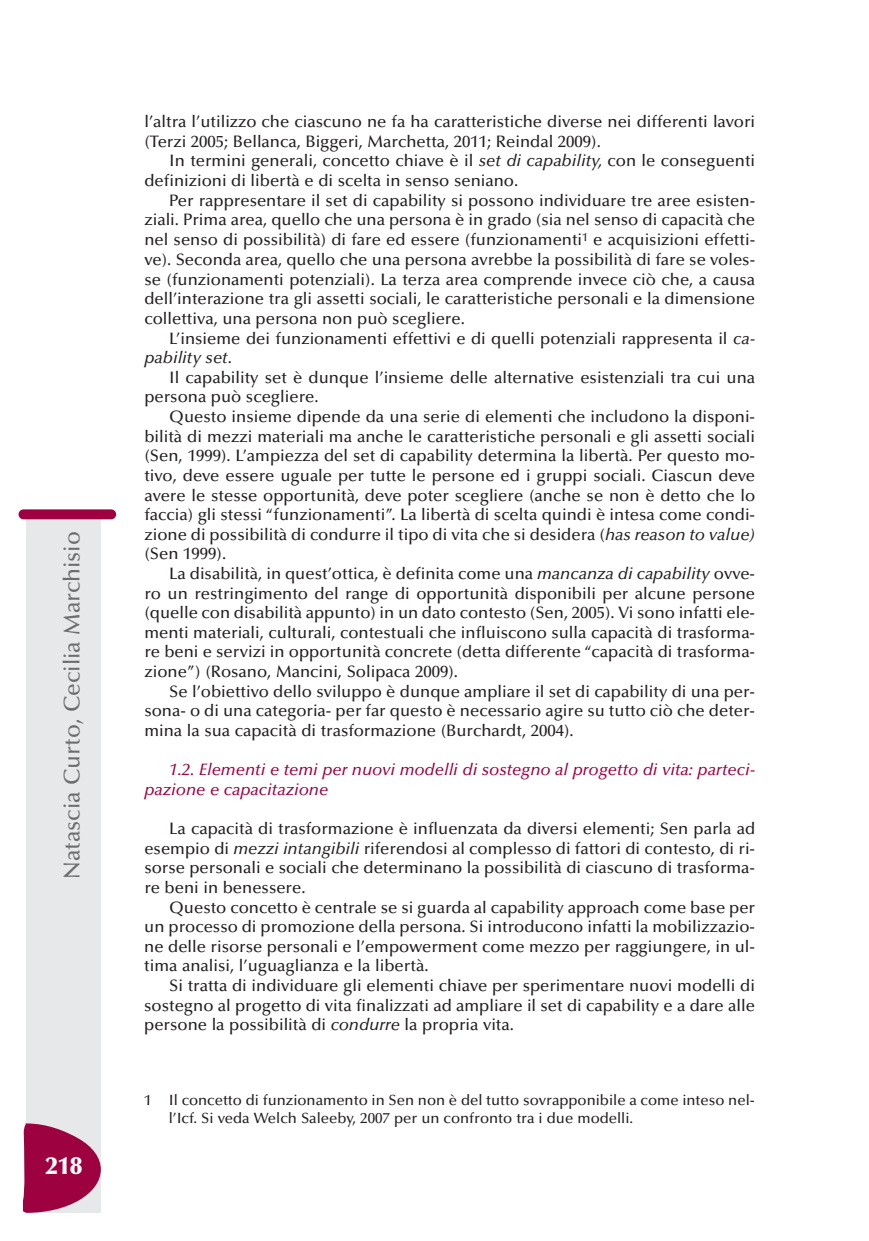
<style>
.page{position:relative;width:869px;height:1241px;background:#fff}
.page>*{position:absolute;margin:0;border:0;box-sizing:border-box;transform-origin:0 0}
.t1{font:900 24.5px "Optima";color:#fff}
.t2{font:500 22.75px "Optima";color:#6c6d70}
.t3{font:500 16.62px/19.6px "Optima";color:#231f20;text-align:justify}
.t4{font:italic 500 16.62px/19.6px "Optima";color:#9d0140}
.t5{font:500 14.88px/17.8px "Optima";color:#231f20}
.s1{font-style:italic}
</style>
<div class="page">
<div style="left:27px;top:517px;width:74px;height:695px;background:#e7e8e9"></div>
<div style="left:19px;top:509px;width:97px;height:10px;background:#9d0140;border-radius:5px"></div>
<svg style="left:23px;top:1122px;width:78px;height:90px"></svg>
<h2 class="t2" style="left:63px;top:878px;width:349px;rotate:-90deg">Natascia Curto, Cecilia Marchisio</h2>
<h1 class="t1" style="left:45px;top:1155px;width:38px">218</h1>
<p class="t3" style="left:144px;top:113px;width:612px">l’altra l’utilizzo che ciascuno ne fa ha caratteristiche diverse nei differenti lavori (Terzi 2005; Bellanca, Biggeri, Marchetta, 2011; Reindal 2009).</p>
<p class="t3" style="left:144px;top:153px;width:612px;text-indent:25px">In termini generali, concetto chiave è il <span class="s1">set di capability,</span> con le conseguenti definizioni di libertà e di scelta in senso seniano.</p>
<p class="t3" style="left:144px;top:192px;width:612px;text-indent:25px">Per rappresentare il set di capability si possono individuare tre aree esisten&shy;ziali. Prima area, quello che una persona è in grado (sia nel senso di capacità che nel senso di possibilità) di fare ed essere (funzionamenti<sup>1</sup> e acquisizioni effetti&shy;ve). Seconda area, quello che una persona avrebbe la possibilità di fare se voles&shy;se (funzionamenti potenziali). La terza area comprende invece ciò che, a causa dell’interazione tra gli assetti sociali, le caratteristiche personali e la dimensione collettiva, una persona non può scegliere.</p>
<p class="t3" style="left:144px;top:330px;width:612px;text-indent:25px">L’insieme dei funzionamenti effettivi e di quelli potenziali rappresenta il <span class="s1">ca&shy;pability set</span>.</p>
<p class="t3" style="left:144px;top:369px;width:612px;text-indent:25px">Il capability set è dunque l’insieme delle alternative esistenziali tra cui una persona può scegliere.</p>
<p class="t3" style="left:144px;top:408px;width:612px;text-indent:25px">Questo insieme dipende da una serie di elementi che includono la disponi&shy;bilità di mezzi materiali ma anche le caratteristiche personali e gli assetti sociali (Sen, 1999). L’ampiezza del set di capability determina la libertà. Per questo mo&shy;tivo, deve essere uguale per tutte le persone ed i gruppi sociali. Ciascun deve avere le stesse opportunità, deve poter scegliere (anche se non è detto che lo faccia) gli stessi “funzionamenti”. La libertà di scelta quindi è intesa come condi&shy;zione di possibilità di condurre il tipo di vita che si desidera (<span class="s1">has reason to value) </span>(Sen 1999).</p>
<p class="t3" style="left:144px;top:565px;width:612px;text-indent:25px">La disabilità, in quest’ottica, è definita come una <span class="s1">mancanza di capability</span> ovve&shy;ro un restringimento del range di opportunità disponibili per alcune persone (quelle con disabilità appunto) in un dato contesto (Sen, 2005). Vi sono infatti ele&shy;menti materiali, culturali, contestuali che influiscono sulla capacità di trasforma&shy;re beni e servizi in opportunità concrete (detta differente “capacità di trasforma&shy;zione”) (Rosano, Mancini, Solipaca 2009).</p>
<p class="t3" style="left:144px;top:683px;width:612px;text-indent:25px">Se l’obiettivo dello sviluppo è dunque ampliare il set di capability di una per&shy;sona- o di una categoria- per far questo è necessario agire su tutto ciò che deter&shy;mina la sua capacità di trasformazione (Burchardt, 2004).</p>
<p class="t4" style="left:144px;top:761px;width:612px;text-indent:25px">1.2. Elementi e temi per nuovi modelli di sostegno al progetto di vita: parteci&shy;pazione e capacitazione</p>
<p class="t3" style="left:144px;top:820px;width:612px;text-indent:25px">La capacità di trasformazione è influenzata da diversi elementi; Sen parla ad esempio di <span class="s1">mezzi intangibili</span> riferendosi al complesso di fattori di contesto, di ri&shy;sorse personali e sociali che determinano la possibilità di ciascuno di trasforma&shy;re beni in benessere.</p>
<p class="t3" style="left:144px;top:898px;width:612px;text-indent:25px">Questo concetto è centrale se si guarda al capability approach come base per un processo di promozione della persona. Si introducono infatti la mobilizzazio&shy;ne delle risorse personali e l’empowerment come mezzo per raggiungere, in ul&shy;tima analisi, l’uguaglianza e la libertà.</p>
<p class="t3" style="left:144px;top:977px;width:612px;text-indent:25px">Si tratta di individuare gli elementi chiave per sperimentare nuovi modelli di sostegno al progetto di vita finalizzati ad ampliare il set di capability e a dare alle persone la possibilità di <span class="s1">condurre</span> la propria vita.</p>
<p class="t5" style="left:169px;top:1092px;width:587px;text-indent:-25px">1 Il concetto di funzionamento in Sen non è del tutto sovrapponibile a come inteso nel&shy;l’Icf. Si veda Welch Saleeby, 2007 per un confronto tra i due modelli.</p>
</div>
